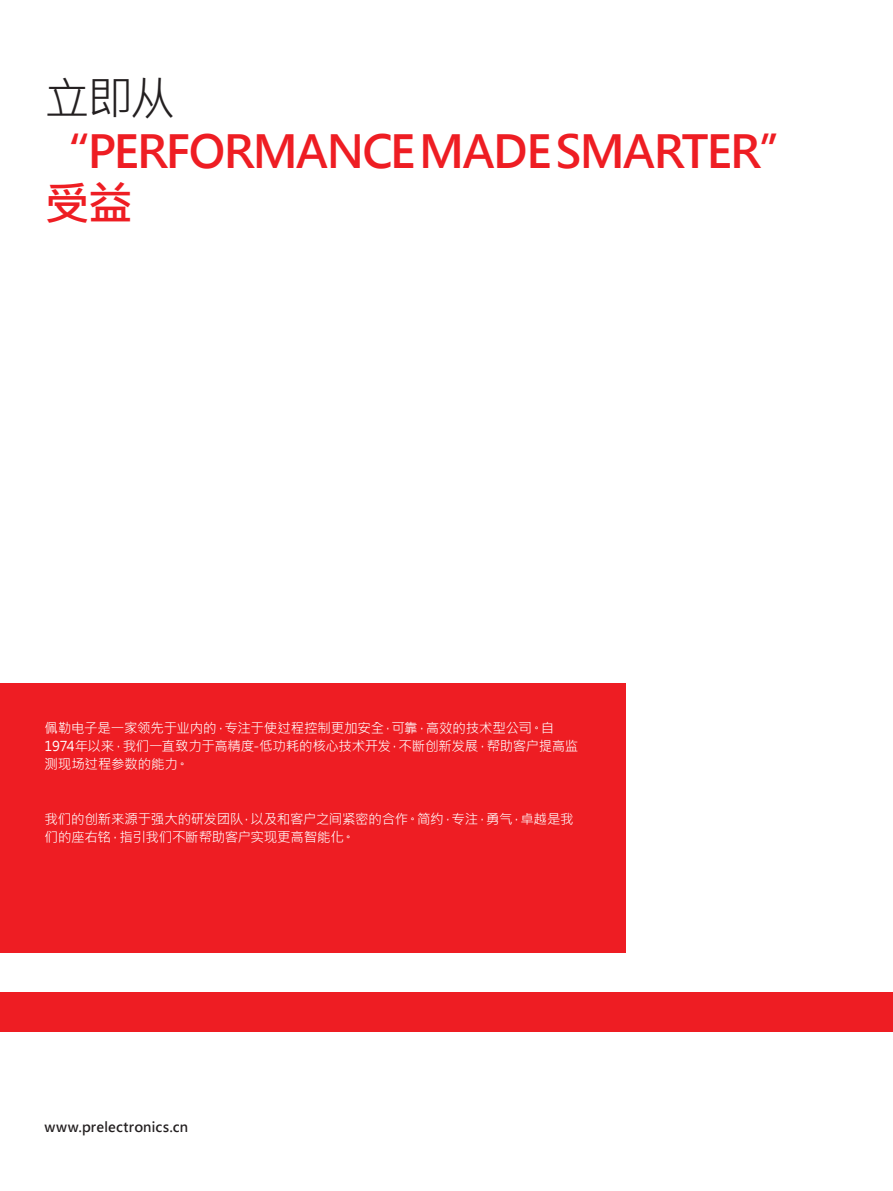
<style>
.page{position:relative;width:893px;height:1191px;background:#fff}
.page>*{position:absolute;margin:0;border:0;box-sizing:border-box;transform-origin:0 0}
.t1{font:700 45px/52.5px "Microsoft Jheng Hei";letter-spacing:-.035em;color:#ee1d23}
.t2{font:45px "Microsoft Jheng Hei";color:#231f20}
.t3{font:13.5px/18px "Microsoft Jheng Hei";letter-spacing:-.02em;color:#fff}
.t4{font:700 13.5px "Microsoft Jheng Hei";letter-spacing:.015em;color:#231f20}
</style>
<div class="page">
<div style="left:0;top:992px;width:893px;height:40px;background:#ee1d23"></div>
<div style="left:0;top:683px;width:625px;height:269px;background:#ee1d23"></div>
<h1 class="t2" style="left:45px;top:71px;width:132px">立即从</h1>
<h1 class="t1" style="left:45px;top:125px;width:760px">“PERFORMANCE MADE SMARTER”受益</h1>
<p class="t3" style="left:45px;top:719px;width:535px">佩勒电子是一家领先于业内的，专注于使过程控制更加安全，可靠，高效的技术型公司。自<br>1974年以来，我们一直致力于高精度-低功耗的核心技术开发，不断创新发展，帮助客户提高监测现场过程参数的能力。</p>
<p class="t3" style="left:45px;top:809px;width:531px">我们的创新来源于强大的研发团队，以及和客户之间紧密的合作。简约，专注，勇气，卓越是我们的座右铭，指引我们不断帮助客户实现更高智能化。</p>
<p class="t4" style="left:45px;top:1118px;width:145px">www.prelectronics.cn</p>
</div>
